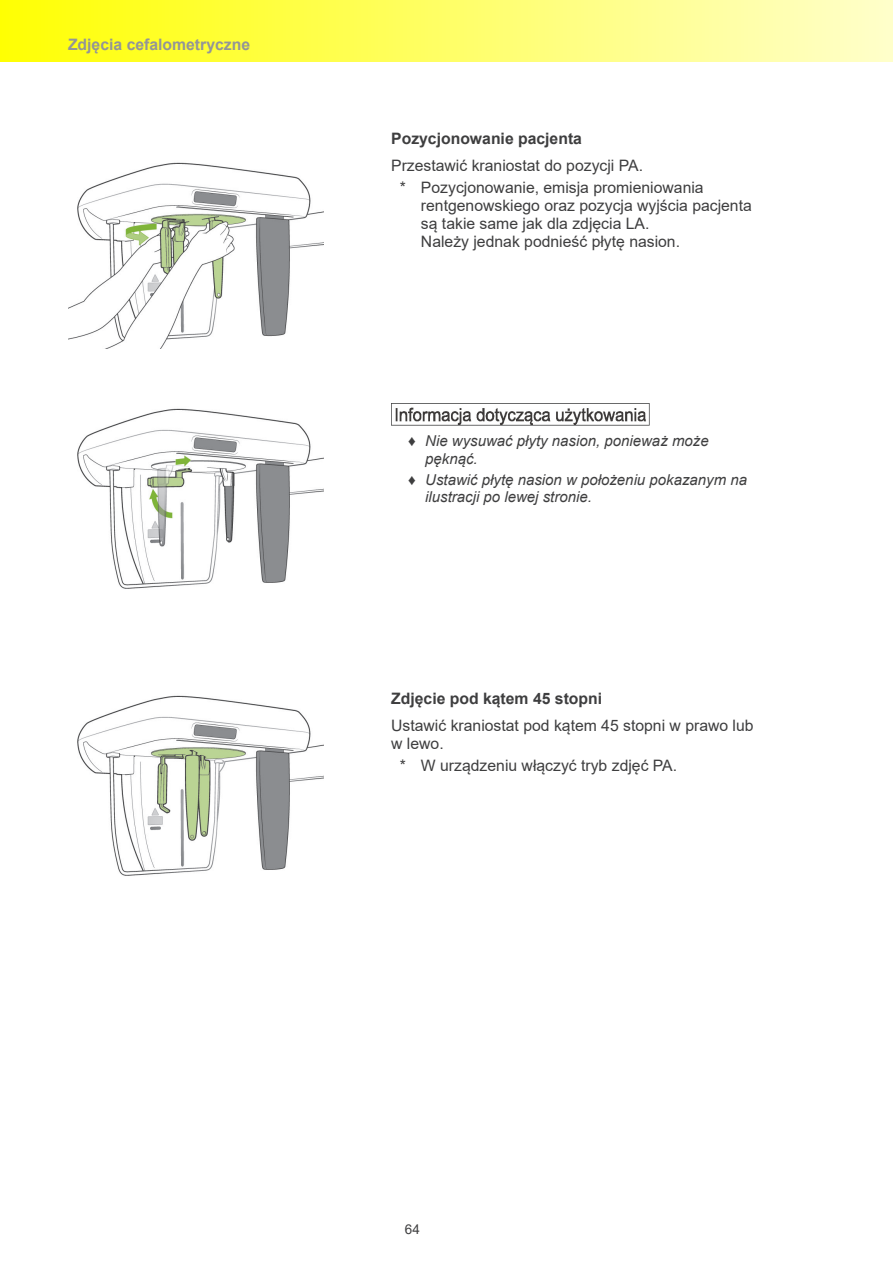
<style>
.page{position:relative;width:893px;height:1263px;background:#fff}
.page>*{position:absolute;margin:0;border:0;box-sizing:border-box;transform-origin:0 0}
.t1{font:15.75px/18px "Arial";color:#3e3e3f}
.t2{font:700 15.75px "Arial";color:#3e3e3f}
.t3{font:700 15.75px "Arial";color:#939598}
.t4{font:italic 15px/17.2px "Arial";color:#3e3e3f}
.t5{font:13.5px "Arial";color:#3e3e3f}
.s1{font-style:normal}
</style>
<div class="page">
<div style="left:0;top:0;width:893px;height:62px;background:linear-gradient(to right,#ffff02,#ffffcb)"></div>
<hr style="left:892px;top:0;width:1px;height:62px;background:#ffffca">
<img style="left:391px;top:404px;width:259px;height:21px">
<img style="left:68px;top:162px;width:255px;height:186px">
<img style="left:77px;top:408px;width:246px;height:181px">
<img style="left:77px;top:695px;width:246px;height:181px">
<p class="t3" style="left:68px;top:33px;width:184px">Zdjęcia cefalometryczne</p>
<p class="t2" style="left:391px;top:127px;width:192px">Pozycjonowanie pacjenta</p>
<p class="t1" style="left:400px;top:154px;width:305px;line-height:22.2px;text-indent:-9px">Przestawić kraniostat do pozycji PA.<br>* Pozycjonowanie, emisja promieniowania</p>
<p class="t1" style="left:421px;top:196px;width:332px">rentgenowskiego oraz pozycja wyjścia pacjenta są takie same jak dla zdjęcia LA.<br>Należy jednak podnieść płytę nasion.</p>
<p class="t4" style="left:425px;top:433px;width:285px;text-indent:-17px"><span class="s1">♦</span> Nie wysuwać płyty nasion, ponieważ może pęknąć.</p>
<p class="t4" style="left:425px;top:472px;width:323px;text-indent:-17px"><span class="s1">♦</span> Ustawić płytę nasion w położeniu pokazanym na ilustracji po lewej stronie.</p>
<p class="t2" style="left:391px;top:688px;width:212px">Zdjęcie pod kątem 45 stopni</p>
<p class="t1" style="left:391px;top:716px;width:364px">Ustawić kraniostat pod kątem 45 stopni w prawo lub w lewo.</p>
<p class="t1" style="left:400px;top:756px;width:279px">* W urządzeniu włączyć tryb zdjęć PA.</p>
<p class="t5" style="left:405px;top:1220px;width:17px">64</p>
</div>
